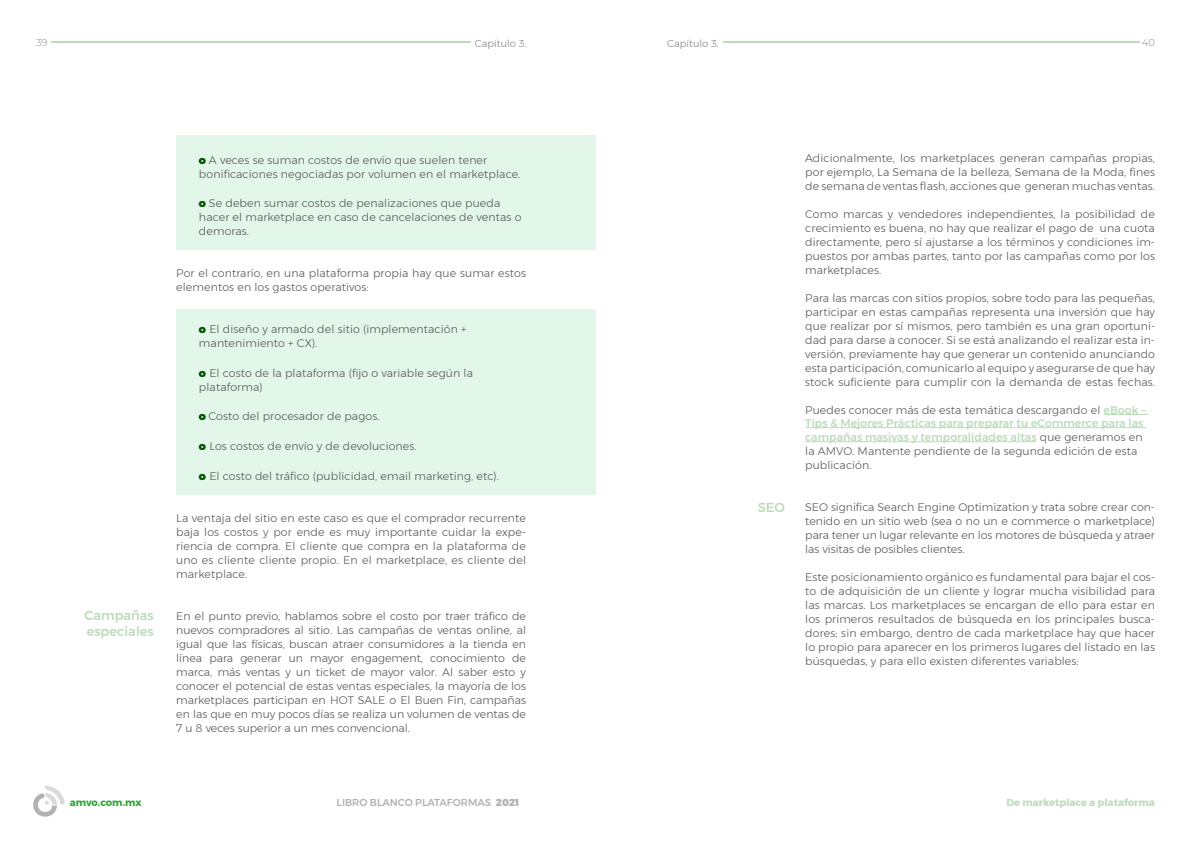
<style>
.page{position:relative;width:1191px;height:842px;background:#fff}
.page>*{position:absolute;margin:0;border:0;box-sizing:border-box;transform-origin:0 0}
.t1{font:500 13px/15.6px "Montserrat";color:#bcdcba}
.t2{font:300 11px/14px "Montserrat";letter-spacing:.01em;color:#575756;text-align:justify}
.t3{font:500 10px "Montserrat";color:#b3b2b2}
.t4{font:700 10px "Montserrat";color:#bcdcba}
.t5{font:300 10px "Montserrat";color:#878787}
.t6{font:700 10px "Montserrat";letter-spacing:-.005em;color:#2ea836}
.t7{font:300 10px "Montserrat Alternates";color:#878787}
.s1{font-weight:900;color:#050}
.s2{font-weight:500;color:#bcdcba}
.s3{font-weight:900}
</style>
<div class="page">
<hr style="left:52px;top:42px;width:419px;height:1px;background:#bcdcba">
<hr style="left:723px;top:42px;width:416px;height:1px;background:#bcdcba">
<svg style="left:33px;top:785px;width:32px;height:32px"></svg>
<div style="left:176px;top:309px;width:420px;height:186px;background:#e2f6ea"></div>
<div style="left:176px;top:136px;width:420px;height:114px;background:#e2f6ea"></div>
<hr style="left:1103px;top:414px;width:45px;height:1px;background:#bcdcba">
<hr style="left:805px;top:427px;width:341px;height:1px;background:#bcdcba">
<hr style="left:805px;top:441px;width:231px;height:1px;background:#bcdcba">
<p class="t7" style="left:36px;top:35px;width:13px">39</p>
<p class="t7" style="left:1141px;top:35px;width:15px">40</p>
<p class="t5" style="left:475px;top:35px;width:53px">Capítulo 3.</p>
<p class="t5" style="left:667px;top:35px;width:53px">Capítulo 3.</p>
<p class="t1" style="left:84px;top:608px;width:71px">Campañas especiales</p>
<p class="t2" style="left:199px;top:152px;width:323px"><span class="s1">o</span> A veces se suman costos de envío que suelen tener bonificaciones negociadas por volumen en el marketplace.</p>
<p class="t2" style="left:199px;top:196px;width:324px;text-align:left"><span class="s1">o</span> Se deben sumar costos de penalizaciones que pueda hacer el marketplace en caso de cancelaciones de ventas o demoras.</p>
<p class="t2" style="left:176px;top:266px;width:351px">Por el contrario, en una plataforma propia hay que sumar estos elementos en los gastos operativos:</p>
<p class="t2" style="left:199px;top:322px;width:269px"><span class="s1">o</span> El diseño y armado del sitio (implementación + mantenimiento + CX).</p>
<p class="t2" style="left:199px;top:366px;width:275px"><span class="s1">o</span> El costo de la plataforma (fijo o variable según la plataforma)</p>
<p class="t2" style="left:199px;top:409px;width:182px"><span class="s1">o</span> Costo del procesador de pagos.</p>
<p class="t2" style="left:199px;top:439px;width:219px"><span class="s1">o</span> Los costos de envío y de devoluciones.</p>
<p class="t2" style="left:199px;top:468px;width:302px"><span class="s1">o</span> El costo del tráfico (publicidad, email marketing, etc).</p>
<p class="t2" style="left:176px;top:510px;width:351px">La ventaja del sitio en este caso es que el comprador recurrente baja los costos y por ende es muy importante cuidar la expe&shy;riencia de compra. El cliente que compra en la plataforma de uno es cliente cliente propio. En el marketplace, es cliente del marketplace.</p>
<p class="t2" style="left:176px;top:608px;width:351px">En el punto previo, hablamos sobre el costo por traer tráfico de nuevos compradores al sitio. Las campañas de ventas online, al igual que las físicas, buscan atraer consumidores a la tienda en línea para generar un mayor engagement, conocimiento de marca, más ventas y un ticket de mayor valor. Al saber esto y conocer el potencial de estas ventas especiales, la mayoría de los marketplaces participan en HOT SALE o El Buen Fin, campañas en las que en muy pocos días se realiza un volumen de ventas de 7 u 8 veces superior a un mes convencional.</p>
<p class="t1" style="left:757px;top:499px;width:29px">SEO</p>
<p class="t2" style="left:805px;top:151px;width:351px">Adicionalmente, los marketplaces generan campañas propias, por ejemplo, La Semana de la belleza, Semana de la Moda, fines de semana de ventas flash, acciones que generan muchas ventas.</p>
<p class="t2" style="left:805px;top:207px;width:351px">Como marcas y vendedores independientes, la posibilidad de crecimiento es buena, no hay que realizar el pago de una cuota directamente, pero sí ajustarse a los términos y condiciones im&shy;puestos por ambas partes, tanto por las campañas como por los marketplaces.</p>
<p class="t2" style="left:805px;top:291px;width:351px">Para las marcas con sitios propios, sobre todo para las pequeñas, participar en estas campañas representa una inversión que hay que realizar por sí mismos, pero también es una gran oportuni&shy;dad para darse a conocer. Si se está analizando el realizar esta in&shy;versión, previamente hay que generar un contenido anunciando esta participación, comunicarlo al equipo y asegurarse de que hay stock suficiente para cumplir con la demanda de estas fechas.</p>
<p class="t2" style="left:805px;top:403px;width:342px;text-align:left">Puedes conocer más de esta temática descargando el <span class="s2">eBook – Tips &amp; Mejores Prácticas para preparar tu eCommerce para las campañas masivas y temporalidades altas</span> que generamos en la AMVO. Mantente pendiente de la segunda edición de esta publicación.</p>
<p class="t2" style="left:805px;top:500px;width:351px">SEO significa Search Engine Optimization y trata sobre crear con&shy;tenido en un sitio web (sea o no un e commerce o marketplace) para tener un lugar relevante en los motores de búsqueda y atraer las visitas de posibles clientes.</p>
<p class="t2" style="left:805px;top:570px;width:351px">Este posicionamiento orgánico es fundamental para bajar el cos&shy;to de adquisición de un cliente y lograr mucha visibilidad para las marcas. Los marketplaces se encargan de ello para estar en los primeros resultados de búsqueda en los principales busca&shy;dores; sin embargo, dentro de cada marketplace hay que hacer lo propio para aparecer en los primeros lugares del listado en las búsquedas, y para ello existen diferentes variables:</p>
<p class="t6" style="left:70px;top:795px;width:73px">amvo.com.mx</p>
<p class="t3" style="left:336px;top:795px;width:184px">LIBRO BLANCO PLATAFORMAS <span class="s3">2021</span></p>
<p class="t4" style="left:1006px;top:795px;width:150px">De marketplace a plataforma</p>
</div>
